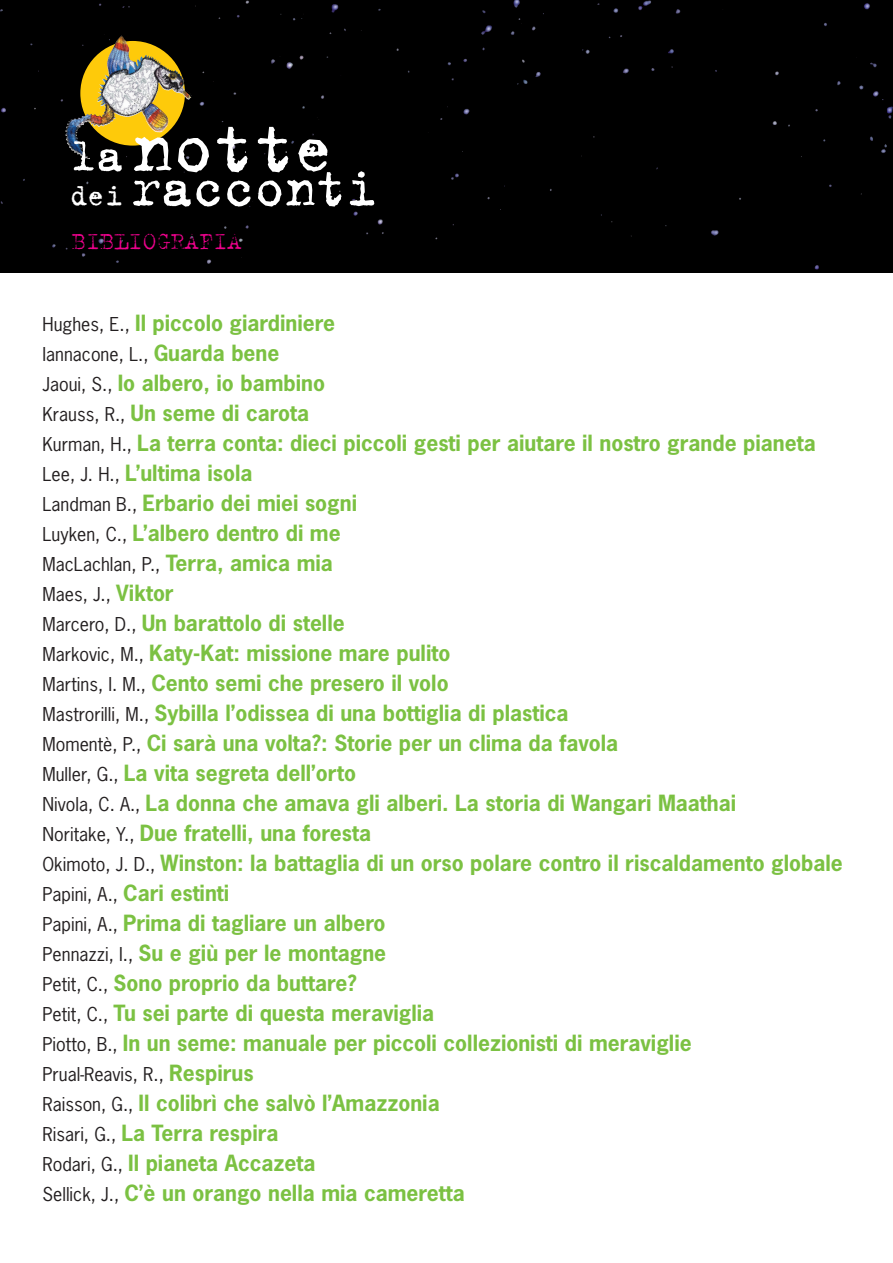
<style>
.page{position:relative;width:893px;height:1263px;background:#fff}
.page>*{position:absolute;margin:0;border:0;box-sizing:border-box;transform-origin:0 0}
.t1{font:77.55px "Trixie Text";letter-spacing:-.025em;color:#fff}
.t2{font:58.65px "Trixie Text";letter-spacing:-.025em;color:#fff}
.t3{font:300 27px "Trixie";letter-spacing:-.025em;color:#ed028c}
.t4{font:700 21px "News Gothic Std";color:#7bc142}
.t5{font:18px "News Gothic Std";color:#231f20}
.s1{font-size:50.25px}
.s2{font-size:33.45px}
.s3{font-weight:400;font-size:18px;color:#231f20}
.s4{font-weight:700;font-size:21px;color:#7bc142}
</style>
<div class="page">
<div style="left:0;top:0;width:893px;height:272px;background:#000"></div>
<img style="left:80px;top:41px;width:105px;height:105px;border-radius:50%">
<img style="left:97px;top:35px;width:24px;height:63px">
<p class="t1" style="left:70px;top:102px;width:268px"><span class="s1">la</span> notte</p>
<p class="t2" style="left:70px;top:153px;width:310px"><span class="s2">dei</span> racconti</p>
<p class="t3" style="left:71px;top:226px;width:172px">BIBLIOGRAFIA</p>
<p class="t4" style="left:43px;top:309px;width:294px"><span class="s3">Hughes, E.,</span> Il piccolo giardiniere</p>
<p class="t5" style="left:43px;top:343px;width:238px">Iannacone, L., <span class="s4">Guarda bene</span></p>
<p class="t4" style="left:43px;top:369px;width:284px"><span class="s3">Jaoui, S.,</span> Io albero, io bambino</p>
<p class="t4" style="left:43px;top:399px;width:268px"><span class="s3">Krauss, R.,</span> Un seme di carota</p>
<p class="t4" style="left:43px;top:429px;width:775px"><span class="s3">Kurman, H.,</span> La terra conta: dieci piccoli gesti per aiutare il nostro grande pianeta</p>
<p class="t4" style="left:43px;top:459px;width:211px"><span class="s3">Lee, J. H.,</span> L’ultima isola</p>
<p class="t4" style="left:43px;top:489px;width:316px"><span class="s3">Landman B.,</span> Erbario dei miei sogni</p>
<p class="t4" style="left:43px;top:519px;width:300px"><span class="s3">Luyken, C.,</span> L’albero dentro di me</p>
<p class="t5" style="left:43px;top:553px;width:292px">MacLachlan, P., <span class="s4">Terra, amica mia</span></p>
<p class="t5" style="left:43px;top:583px;width:133px">Maes, J., <span class="s4">Viktor</span></p>
<p class="t4" style="left:43px;top:609px;width:304px"><span class="s3">Marcero, D.,</span> Un barattolo di stelle</p>
<p class="t4" style="left:43px;top:639px;width:409px"><span class="s3">Markovic, M.,</span> Katy-Kat: missione mare pulito</p>
<p class="t4" style="left:43px;top:669px;width:408px"><span class="s3">Martins, I. M.,</span> Cento semi che presero il volo</p>
<p class="t4" style="left:43px;top:699px;width:527px"><span class="s3">Mastrorilli, M.,</span> Sybilla l’odissea di una bottiglia di plastica</p>
<p class="t4" style="left:43px;top:729px;width:577px"><span class="s3">Momentè, P.,</span> Ci sarà una volta?: Storie per un clima da favola</p>
<p class="t4" style="left:43px;top:759px;width:315px"><span class="s3">Muller, G.,</span> La vita segreta dell’orto</p>
<p class="t4" style="left:43px;top:789px;width:695px"><span class="s3">Nivola, C. A.,</span> La donna che amava gli alberi. La storia di Wangari Maathai</p>
<p class="t4" style="left:43px;top:819px;width:330px"><span class="s3">Noritake, Y.,</span> Due fratelli, una foresta</p>
<p class="t4" style="left:43px;top:849px;width:802px"><span class="s3">Okimoto, J. D.,</span> Winston: la battaglia di un orso polare contro il riscaldamento globale</p>
<p class="t4" style="left:43px;top:879px;width:188px"><span class="s3">Papini, A.,</span> Cari estinti</p>
<p class="t4" style="left:43px;top:909px;width:344px"><span class="s3">Papini, A.,</span> Prima di tagliare un albero</p>
<p class="t4" style="left:43px;top:939px;width:345px"><span class="s3">Pennazzi, I.,</span> Su e giù per le montagne</p>
<p class="t4" style="left:43px;top:969px;width:316px"><span class="s3">Petit, C.,</span> Sono proprio da buttare?</p>
<p class="t4" style="left:43px;top:999px;width:393px"><span class="s3">Petit, C.,</span> Tu sei parte di questa meraviglia</p>
<p class="t4" style="left:43px;top:1029px;width:651px"><span class="s3">Piotto, B.,</span> In un seme: manuale per piccoli collezionisti di meraviglie</p>
<p class="t5" style="left:43px;top:1063px;width:213px">Prual-Reavis, R., <span class="s4">Respirus</span></p>
<p class="t4" style="left:43px;top:1089px;width:399px"><span class="s3">Raisson, G.,</span> Il colibrì che salvò l’Amazzonia</p>
<p class="t4" style="left:43px;top:1119px;width:238px"><span class="s3">Risari, G.,</span> La Terra respira</p>
<p class="t4" style="left:43px;top:1149px;width:274px"><span class="s3">Rodari, G.,</span> Il pianeta Accazeta</p>
<p class="t4" style="left:43px;top:1179px;width:424px"><span class="s3">Sellick, J.,</span> C’è un orango nella mia cameretta</p>
</div>
